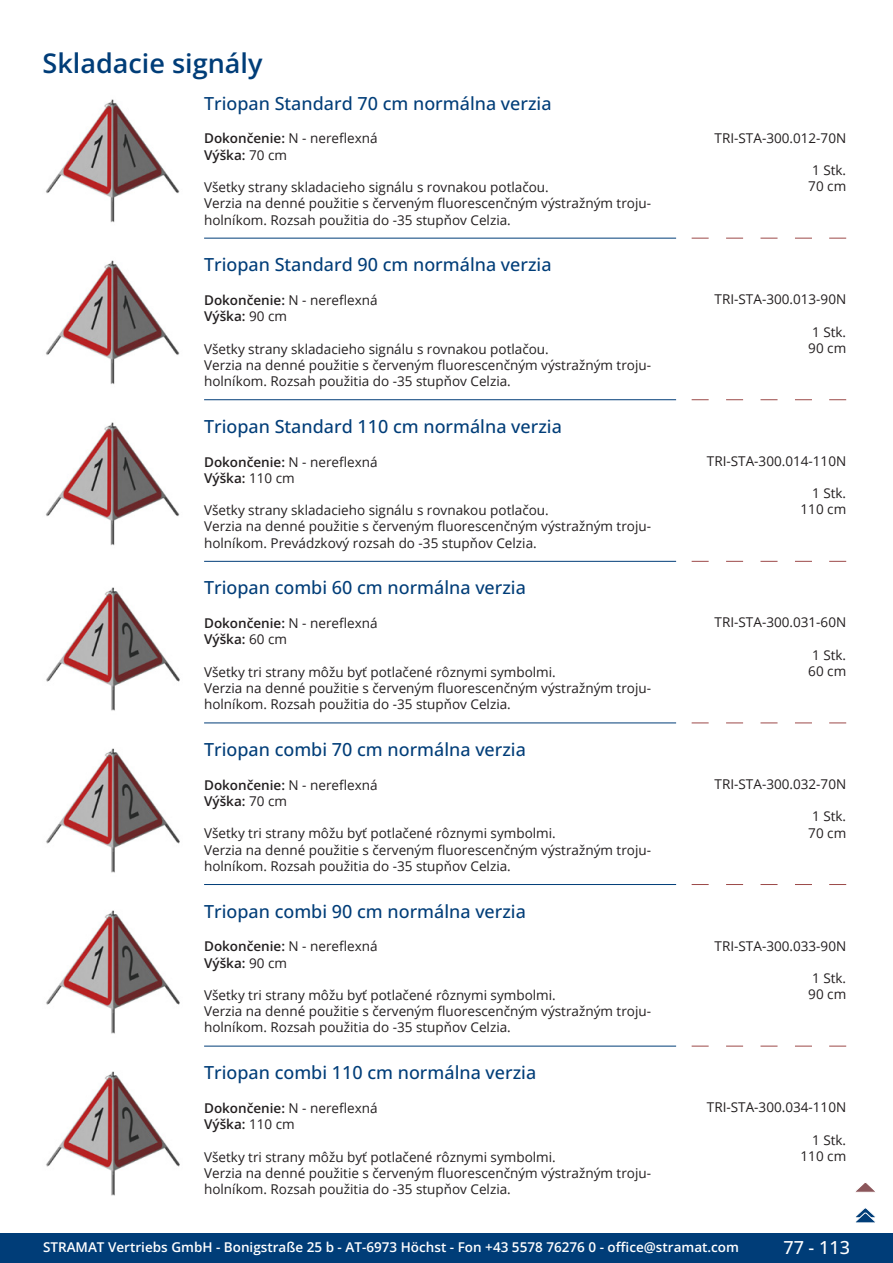
<style>
.page{position:relative;width:893px;height:1263px;background:#fff}
.page>*{position:absolute;margin:0;border:0;box-sizing:border-box;transform-origin:0 0}
.GruppeName{font:600 27px "Open Sans";color:#003d78}
.ArtikelName{font:500 18px "Open Sans";color:#003d78}
.t1{font:500 18px "Open Sans";color:#fff}
.Beschreibung{font:13.5px/16.2px "Open Sans";color:#231f20}
.Beschreibung-2{font:600 13.5px/16.2px "Open Sans";color:#231f20}
.ArtikelNummer{font:13.5px "Open Sans";color:#231f20}
.t2{font:600 13.5px "Open Sans";color:#fff}
.s1{font-weight:400}
</style>
<div class="page">
<div style="left:0;top:1233px;width:893px;height:30px;background:#003d78"></div>
<img style="left:46px;top:99px;width:134px;height:124px">
<img style="left:46px;top:260px;width:134px;height:124px">
<svg style="left:692px;top:238px;width:17px;height:1px"></svg>
<svg style="left:726px;top:238px;width:17px;height:1px"></svg>
<svg style="left:760px;top:238px;width:17px;height:1px"></svg>
<svg style="left:795px;top:238px;width:17px;height:1px"></svg>
<svg style="left:829px;top:238px;width:17px;height:1px"></svg>
<hr style="left:204px;top:238px;width:472px;height:1px;background:#003d78">
<img style="left:46px;top:422px;width:134px;height:124px">
<svg style="left:692px;top:399px;width:17px;height:1px"></svg>
<svg style="left:726px;top:399px;width:17px;height:1px"></svg>
<svg style="left:760px;top:399px;width:17px;height:1px"></svg>
<svg style="left:795px;top:399px;width:17px;height:1px"></svg>
<svg style="left:829px;top:399px;width:17px;height:1px"></svg>
<hr style="left:204px;top:399px;width:472px;height:1px;background:#003d78">
<img style="left:46px;top:587px;width:134px;height:124px">
<svg style="left:692px;top:561px;width:17px;height:1px"></svg>
<svg style="left:726px;top:561px;width:17px;height:1px"></svg>
<svg style="left:760px;top:561px;width:17px;height:1px"></svg>
<svg style="left:795px;top:561px;width:17px;height:1px"></svg>
<svg style="left:829px;top:561px;width:17px;height:1px"></svg>
<hr style="left:204px;top:561px;width:472px;height:1px;background:#003d78">
<img style="left:46px;top:748px;width:134px;height:125px">
<svg style="left:692px;top:723px;width:17px;height:1px"></svg>
<svg style="left:726px;top:723px;width:17px;height:1px"></svg>
<svg style="left:760px;top:723px;width:17px;height:1px"></svg>
<svg style="left:795px;top:723px;width:17px;height:1px"></svg>
<svg style="left:829px;top:723px;width:17px;height:1px"></svg>
<hr style="left:204px;top:723px;width:472px;height:1px;background:#003d78">
<img style="left:46px;top:910px;width:134px;height:124px">
<svg style="left:692px;top:884px;width:17px;height:1px"></svg>
<svg style="left:726px;top:884px;width:17px;height:1px"></svg>
<svg style="left:760px;top:884px;width:17px;height:1px"></svg>
<svg style="left:795px;top:884px;width:17px;height:1px"></svg>
<svg style="left:829px;top:884px;width:17px;height:1px"></svg>
<hr style="left:204px;top:884px;width:472px;height:1px;background:#003d78">
<img style="left:46px;top:1071px;width:134px;height:125px">
<svg style="left:692px;top:1046px;width:17px;height:1px"></svg>
<svg style="left:726px;top:1046px;width:17px;height:1px"></svg>
<svg style="left:760px;top:1046px;width:17px;height:1px"></svg>
<svg style="left:795px;top:1046px;width:17px;height:1px"></svg>
<svg style="left:829px;top:1046px;width:17px;height:1px"></svg>
<hr style="left:204px;top:1046px;width:472px;height:1px;background:#003d78">
<svg style="left:856px;top:1183px;width:19px;height:9px"></svg>
<svg style="left:855px;top:1208px;width:21px;height:15px"></svg>
<p class="GruppeName" style="left:43px;top:44px;width:221px">Skladacie signály</p>
<p class="ArtikelName" style="left:204px;top:91px;width:349px">Triopan Standard 70 cm normálna verzia</p>
<p class="Beschreibung-2" style="left:204px;top:130px;width:175px">Dokončenie: <span class="s1">N - nereflexná<br></span>Výška: <span class="s1">70 cm</span></p>
<p class="Beschreibung" style="left:204px;top:179px;width:447px">Všetky strany skladacieho signálu s rovnakou potlačou.<br>Verzia na denné použitie s červeným fluorescenčným výstražným troju&shy;holníkom. Rozsah použitia do -35 stupňov Celzia.</p>
<p class="ArtikelName" style="left:204px;top:252px;width:349px">Triopan Standard 90 cm normálna verzia</p>
<p class="Beschreibung-2" style="left:204px;top:292px;width:175px">Dokončenie: <span class="s1">N - nereflexná<br></span>Výška: <span class="s1">90 cm</span></p>
<p class="Beschreibung" style="left:204px;top:340px;width:447px">Všetky strany skladacieho signálu s rovnakou potlačou.<br>Verzia na denné použitie s červeným fluorescenčným výstražným troju&shy;holníkom. Rozsah použitia do -35 stupňov Celzia.</p>
<p class="ArtikelName" style="left:204px;top:414px;width:359px">Triopan Standard 110 cm normálna verzia</p>
<p class="Beschreibung-2" style="left:204px;top:453px;width:175px">Dokončenie: <span class="s1">N - nereflexná<br></span>Výška: <span class="s1">110 cm</span></p>
<p class="Beschreibung" style="left:204px;top:502px;width:447px">Všetky strany skladacieho signálu s rovnakou potlačou.<br>Verzia na denné použitie s červeným fluorescenčným výstražným troju&shy;holníkom. Prevádzkový rozsah do -35 stupňov Celzia.</p>
<p class="ArtikelName" style="left:204px;top:575px;width:323px">Triopan combi 60 cm normálna verzia</p>
<p class="Beschreibung-2" style="left:204px;top:615px;width:175px">Dokončenie: <span class="s1">N - nereflexná<br></span>Výška: <span class="s1">60 cm</span></p>
<p class="Beschreibung" style="left:204px;top:663px;width:447px">Všetky tri strany môžu byť potlačené rôznymi symbolmi.<br>Verzia na denné použitie s červeným fluorescenčným výstražným troju&shy;holníkom. Rozsah použitia do -35 stupňov Celzia.</p>
<p class="ArtikelName" style="left:204px;top:737px;width:323px">Triopan combi 70 cm normálna verzia</p>
<p class="Beschreibung-2" style="left:204px;top:776px;width:175px">Dokončenie: <span class="s1">N - nereflexná<br></span>Výška: <span class="s1">70 cm</span></p>
<p class="Beschreibung" style="left:204px;top:825px;width:447px">Všetky tri strany môžu byť potlačené rôznymi symbolmi.<br>Verzia na denné použitie s červeným fluorescenčným výstražným troju&shy;holníkom. Rozsah použitia do -35 stupňov Celzia.</p>
<p class="ArtikelName" style="left:204px;top:899px;width:323px">Triopan combi 90 cm normálna verzia</p>
<p class="Beschreibung-2" style="left:204px;top:938px;width:175px">Dokončenie: <span class="s1">N - nereflexná<br></span>Výška: <span class="s1">90 cm</span></p>
<p class="Beschreibung" style="left:204px;top:987px;width:447px">Všetky tri strany môžu byť potlačené rôznymi symbolmi.<br>Verzia na denné použitie s červeným fluorescenčným výstražným troju&shy;holníkom. Rozsah použitia do -35 stupňov Celzia.</p>
<p class="ArtikelName" style="left:204px;top:1060px;width:334px">Triopan combi 110 cm normálna verzia</p>
<p class="Beschreibung-2" style="left:204px;top:1100px;width:175px">Dokončenie: <span class="s1">N - nereflexná<br></span>Výška: <span class="s1">110 cm</span></p>
<p class="Beschreibung" style="left:204px;top:1148px;width:447px">Všetky tri strany môžu byť potlačené rôznymi symbolmi.<br>Verzia na denné použitie s červeným fluorescenčným výstražným troju&shy;holníkom. Rozsah použitia do -35 stupňov Celzia.</p>
<p class="ArtikelNummer" style="left:715px;top:128px;width:133px">TRI-STA-300.012-70N</p>
<p class="ArtikelNummer" style="left:812px;top:161px;width:36px">1 Stk.</p>
<p class="ArtikelNummer" style="left:808px;top:177px;width:39px">70 cm</p>
<p class="ArtikelNummer" style="left:715px;top:290px;width:133px">TRI-STA-300.013-90N</p>
<p class="ArtikelNummer" style="left:812px;top:322px;width:36px">1 Stk.</p>
<p class="ArtikelNummer" style="left:808px;top:339px;width:39px">90 cm</p>
<p class="ArtikelNummer" style="left:707px;top:452px;width:141px">TRI-STA-300.014-110N</p>
<p class="ArtikelNummer" style="left:812px;top:484px;width:36px">1 Stk.</p>
<p class="ArtikelNummer" style="left:800px;top:500px;width:47px">110 cm</p>
<p class="ArtikelNummer" style="left:715px;top:613px;width:133px">TRI-STA-300.031-60N</p>
<p class="ArtikelNummer" style="left:812px;top:646px;width:36px">1 Stk.</p>
<p class="ArtikelNummer" style="left:808px;top:662px;width:39px">60 cm</p>
<p class="ArtikelNummer" style="left:715px;top:775px;width:133px">TRI-STA-300.032-70N</p>
<p class="ArtikelNummer" style="left:812px;top:807px;width:36px">1 Stk.</p>
<p class="ArtikelNummer" style="left:808px;top:823px;width:39px">70 cm</p>
<p class="ArtikelNummer" style="left:715px;top:936px;width:133px">TRI-STA-300.033-90N</p>
<p class="ArtikelNummer" style="left:812px;top:969px;width:36px">1 Stk.</p>
<p class="ArtikelNummer" style="left:808px;top:985px;width:39px">90 cm</p>
<p class="ArtikelNummer" style="left:707px;top:1098px;width:141px">TRI-STA-300.034-110N</p>
<p class="ArtikelNummer" style="left:812px;top:1130px;width:36px">1 Stk.</p>
<p class="ArtikelNummer" style="left:800px;top:1147px;width:47px">110 cm</p>
<p class="t2" style="left:43px;top:1238px;width:698px">STRAMAT Vertriebs GmbH - Bonigstraße 25 b - AT-6973 Höchst - Fon +43 5578 76276 0 - office@stramat.com</p>
<h2 class="t1" style="left:783px;top:1234px;width:68px">77 - 113</h2>
</div>
